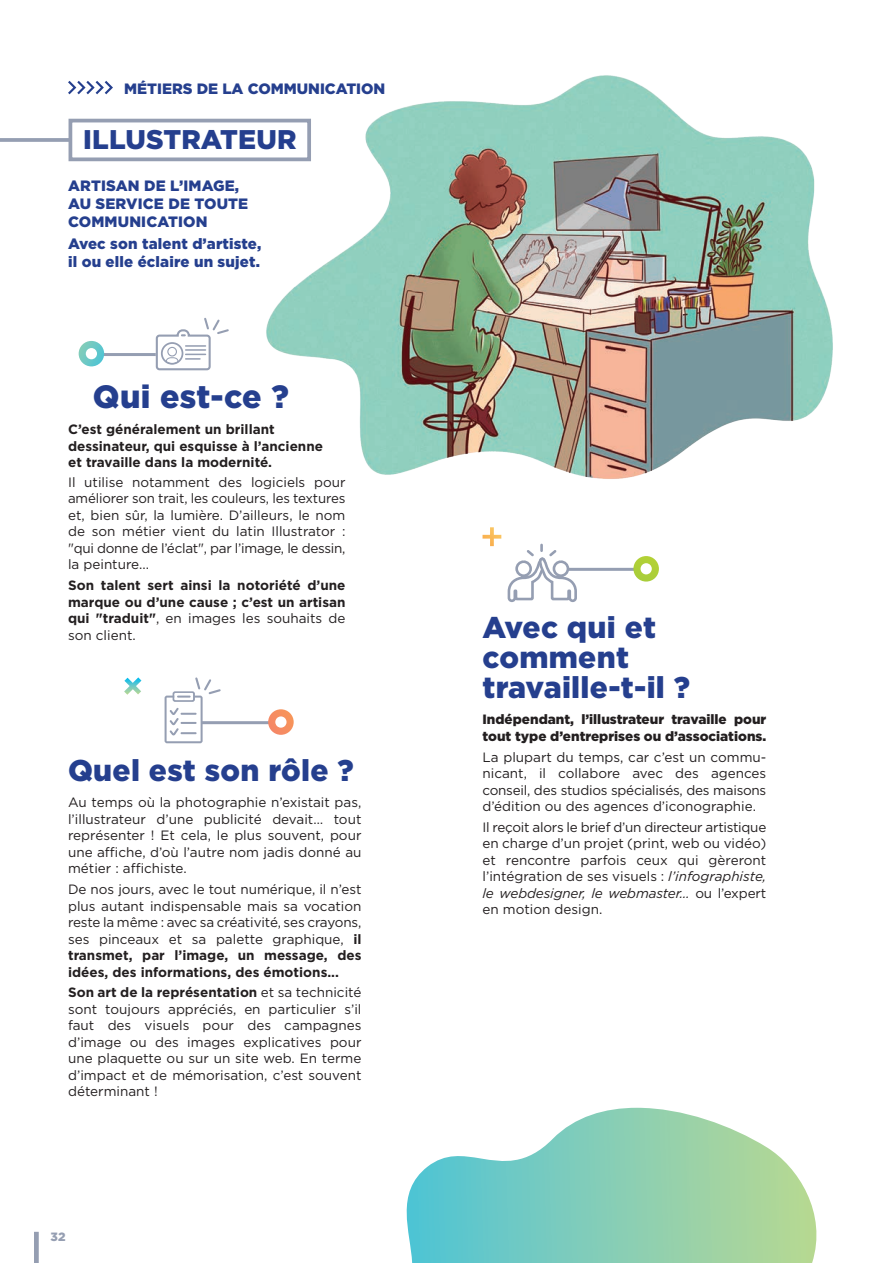
<style>
.page{position:relative;width:893px;height:1263px;background:#fff}
.page>*{position:absolute;margin:0;border:0;box-sizing:border-box;transform-origin:0 0}
.t1{font:900 32.25px "Gotham";letter-spacing:.01em;color:#253f8e}
.t2{font:900 30px/30px "Gotham";letter-spacing:.01em;color:#253f8e}
.t3{font:900 27px "Gotham";letter-spacing:.01em;color:#253f8e}
.t4{font:900 15px/18px "Gotham";letter-spacing:.01em;color:#253f8e}
.t5{font:13.5px/16.5px "Gotham";color:#231f20;text-align:justify}
.t6{font:700 13.5px/16.5px "Gotham";color:#231f20;text-align:justify}
.t7{font:900 13.5px/16.5px "Gotham";color:#231f20}
.t8{font:900 12px "Gotham";color:#959eb2}
.s1{font-weight:400}
.s2{font-weight:700}
.s3{font-style:italic}
</style>
<div class="page">
<div style="left:34px;top:1232px;width:5px;height:31px;background:#959eb2"></div>
<div style="left:69px;top:119px;width:242px;height:42px;background:#fff;border:4px solid #959eb2"></div>
<svg style="left:0;top:138px;width:70px;height:4px"></svg>
<img style="left:242px;top:75px;width:591px;height:404px">
<svg style="left:68px;top:81px;width:45px;height:13px"></svg>
<svg style="left:406px;top:1108px;width:411px;height:155px"></svg>
<hr style="left:91px;top:353px;width:65px;height:3px;background:#959eb2">
<svg style="left:155px;top:317px;width:74px;height:54px"></svg>
<svg style="left:79px;top:341px;width:25px;height:25px"></svg>
<div style="left:86px;top:348px;width:11px;height:11px;background:#fff;border-radius:50%"></div>
<svg style="left:124px;top:677px;width:17px;height:18px"></svg>
<hr style="left:202px;top:721px;width:81px;height:3px;background:#959eb2">
<svg style="left:268px;top:709px;width:26px;height:26px"></svg>
<div style="left:275px;top:716px;width:12px;height:12px;background:#fff;border-radius:50%"></div>
<svg style="left:165px;top:677px;width:57px;height:66px"></svg>
<div style="left:174px;top:693px;width:19px;height:7px;background:#fff"></div>
<hr style="left:177px;top:695px;width:14px;height:3px;background:#959eb2">
<hr style="left:564px;top:568px;width:86px;height:3px;background:#959eb2">
<svg style="left:633px;top:556px;width:26px;height:26px"></svg>
<div style="left:641px;top:563px;width:11px;height:11px;background:#fff;border-radius:50%"></div>
<svg style="left:482px;top:527px;width:96px;height:75px"></svg>
<p class="t4" style="left:124px;top:79px;width:263px">MÉTIERS DE LA COMMUNICATION</p>
<h3 class="t3" style="left:83px;top:120px;width:215px">ILLUSTRATEUR</h3>
<p class="t4" style="left:68px;top:176px;width:182px">ARTISAN DE L’IMAGE,<br>AU SERVICE DE TOUTE<br>COMMUNICATION</p>
<p class="t4" style="left:68px;top:234px;width:195px">Avec son talent d’artiste, il ou elle éclaire un sujet.</p>
<h1 class="t1" style="left:93px;top:375px;width:197px">Qui est-ce ?</h1>
<p class="t6" style="left:68px;top:421px;width:256px;text-align:left">C’est généralement un brillant dessinateur, qui esquisse à l’ancienne et travaille dans la modernité.</p>
<p class="t5" style="left:68px;top:473px;width:279px">Il utilise notamment des logiciels pour améliorer son trait, les couleurs, les textures et, bien sûr, la lumière. D’ailleurs, le nom de son métier vient du latin Illustrator : "qui donne de l’éclat", par l’image, le dessin, la peinture...</p>
<p class="t6" style="left:68px;top:577px;width:279px">Son talent sert ainsi la notoriété d’une marque ou d’une cause ; c’est un artisan qui "traduit"<span class="s1">, en images les souhaits de son client.</span></p>
<h2 class="t2" style="left:68px;top:755px;width:287px">Quel est son rôle ?</h2>
<p class="t5" style="left:68px;top:794px;width:295px">Au temps où la photographie n’existait pas, l’illustrateur d’une publicité devait… tout représenter ! Et cela, le plus souvent, pour une affiche, d’où l’autre nom jadis donné au métier : affichiste.</p>
<p class="t5" style="left:68px;top:881px;width:295px">De nos jours, avec le tout numérique, il n’est plus autant indispensable mais sa vocation reste la même : avec sa créativité, ses crayons, ses pinceaux et sa palette graphique, <span class="s2">il transmet, par l’image, un message, des idées, des informations, des émotions...</span></p>
<p class="t5" style="left:68px;top:984px;width:295px"><span class="s2">Son art de la représentation</span> et sa technicité sont toujours appréciés, en particulier s’il faut des visuels pour des campagnes d’image ou des images explicatives pour une plaquette ou sur un site web. En terme d’impact et de mémorisation, c’est souvent déterminant !</p>
<p class="t8" style="left:50px;top:1229px;width:17px">32</p>
<h2 class="t2" style="left:482px;top:612px;width:209px">Avec qui et comment travaille-t-il ?</h2>
<p class="t7" style="left:482px;top:711px;width:285px">Indépendant, l’illustrateur travaille pour tout type d’entreprises ou d’associations.</p>
<p class="t5" style="left:482px;top:748px;width:285px">La plupart du temps, car c’est un commu&shy;nicant, il collabore avec des agences conseil, des studios spécialisés, des maisons d’édition ou des agences d’iconographie.</p>
<p class="t5" style="left:482px;top:819px;width:285px">Il reçoit alors le brief d’un directeur artistique en charge d’un projet (print, web ou vidéo) et rencontre parfois ceux qui gèreront l’intégration de ses visuels : <span class="s3">l’infographiste, le webdesigner, le webmaster…</span> ou l’expert en motion design.</p>
</div>
